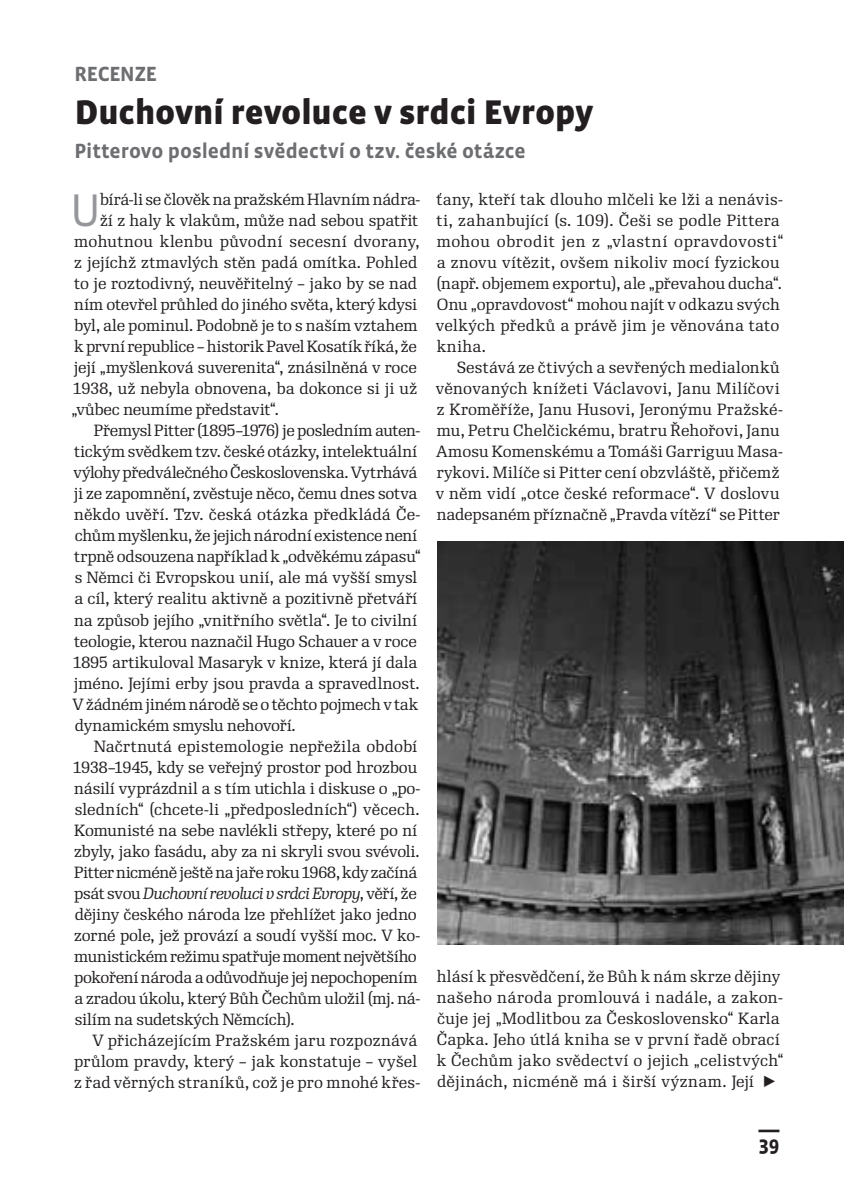
<style>
.page{position:relative;width:844px;height:1191px;background:#fff}
.page>*{position:absolute;margin:0;border:0;box-sizing:border-box;transform-origin:0 0}
.t1{font:46.9px "Vista Sans OT";color:#95979a}
.t2{font:900 35px "Vista Sans OT";color:#231f20}
.t3{font:700 21px "Vista Sans OT";color:#6d6e71}
.t4{font:700 21px "Vista Sans OT";color:#231f20}
.t5{font:15.75px/21px "Re Public Book CE";color:#231f20}
.t6{font:15.75px "Re Public Book CE";letter-spacing:-.025em;color:#231f20}
.t7{font:15.75px "Re Public Book CE";letter-spacing:-.02em;color:#231f20}
.t8{font:italic 15.75px "Re Public Book CE";letter-spacing:-.025em;color:#231f20}
.t9{font:15.75px "Re Public Book CE";letter-spacing:-.03em;color:#231f20}
.t10{font:15.75px "Re Public Book CE";letter-spacing:.02em;color:#231f20}
.s1{font-style:normal}
.s2{font-family:"Re Public Book Expert"}
</style>
<div class="page">
<img style="left:437px;top:541px;width:406px;height:403px">
<hr style="left:758px;top:1129px;width:21px;height:3px;background:#231f20">
<h3 class="t3" style="left:75px;top:62px;width:84px">RECENZE</h3>
<h2 class="t2" style="left:75px;top:93px;width:520px">Duchovní revoluce v srdci Evropy</h2>
<h3 class="t3" style="left:75px;top:139px;width:452px">Pitterovo poslední svědectví o tzv. české otázce</h3>
<h1 class="t1" style="left:72px;top:185px;width:31px">U</h1>
<p class="t5" style="left:100px;top:189px;width:322px">bírá-li se člověk na pražském Hlavním nádra-</p>
<p class="t5" style="left:435px;top:189px;width:349px">ťany, kteří tak dlouho mlčeli ke lži a nenávis&shy;ti, zahanbující (s. 109). Češi se podle Pittera mohou obrodit jen z „vlastní opravdovosti“ a znovu vítězit, ovšem nikoliv mocí fyzickou (např. objemem exportu), ale „převahou ducha“.<br>Onu „opravdovost“ mohou najít v odkazu svých velkých předků a právě jim je věnována tato kniha.</p>
<p class="t5" style="left:435px;top:357px;width:348px;text-indent:21px">Sestává ze čtivých a sevřených medialonků věnovaných knížeti Václavovi, Janu Milíčovi z Kroměříže, Janu Husovi, Jeronýmu Pražské&shy;mu, Petru Chelčickému, bratru Řehořovi, Janu Amosu Komenskému a Tomáši Garriguu Masa&shy;rykovi. Milíče si Pitter cení obzvláště, přičemž v něm vidí „otce české reformace“. V doslovu nadepsaném příznačně „Pravda vítězí“ se Pitter</p>
<p class="t5" style="left:100px;top:210px;width:319px">ží z haly k vlakům, může nad sebou spatřit</p>
<p class="t10" style="left:74px;top:232px;width:347px">mohutnou klenbu původní secesní dvorany,</p>
<p class="t5" style="left:74px;top:252px;width:344px">z jejíchž ztmavlých stěn padá omítka. Pohled</p>
<p class="t5" style="left:74px;top:273px;width:344px">to je roztodivný, neuvěřitelný – jako by se nad</p>
<p class="t5" style="left:74px;top:294px;width:344px">ním otevřel průhled do jiného světa, který kdysi</p>
<p class="t5" style="left:74px;top:315px;width:345px">byl, ale pominul. Podobně je to s naším vztahem</p>
<p class="t5" style="left:74px;top:336px;width:344px">k první republice – historik Pavel Kosatík říká, že</p>
<p class="t5" style="left:74px;top:357px;width:344px">její „myšlenková suverenita“, znásilněná v roce</p>
<p class="t5" style="left:73px;top:378px;width:345px">1938, už nebyla obnovena, ba dokonce si ji už</p>
<p class="t5" style="left:71px;top:399px;width:209px">„vůbec neumíme představit“.</p>
<p class="t6" style="left:94px;top:421px;width:328px">Přemysl Pitter (1895–1976) je posledním auten-</p>
<p class="t5" style="left:74px;top:441px;width:344px">tickým svědkem tzv. české otázky, intelektuální</p>
<p class="t6" style="left:73px;top:463px;width:345px">výlohy předválečného Československa. Vytrhává</p>
<p class="t5" style="left:74px;top:483px;width:345px">ji ze zapomnění, zvěstuje něco, čemu dnes sotva</p>
<p class="t5" style="left:74px;top:504px;width:347px">někdo uvěří. Tzv. česká otázka předkládá Če-</p>
<p class="t7" style="left:75px;top:526px;width:344px">chům myšlenku, že jejich národní existence není</p>
<p class="t5" style="left:74px;top:546px;width:348px">trpně odsouzena například k „odvěkému zápasu“</p>
<p class="t5" style="left:75px;top:567px;width:344px">s Němci či Evropskou unií, ale má vyšší smysl</p>
<p class="t5" style="left:74px;top:588px;width:344px">a cíl, který realitu aktivně a pozitivně přetváří</p>
<p class="t5" style="left:74px;top:609px;width:344px">na způsob jejího „vnitřního světla“. Je to civilní</p>
<p class="t5" style="left:74px;top:630px;width:344px">teologie, kterou naznačil Hugo Schauer a v roce</p>
<p class="t5" style="left:73px;top:651px;width:345px">1895 artikuloval Masaryk v knize, která jí dala</p>
<p class="t5" style="left:74px;top:672px;width:347px">jméno. Jejími erby jsou pravda a spravedlnost.</p>
<p class="t7" style="left:72px;top:694px;width:347px">V žádném jiném národě se o těchto pojmech v tak</p>
<p class="t5" style="left:75px;top:714px;width:222px">dynamickém smyslu nehovoří.</p>
<p class="t5" style="left:94px;top:735px;width:324px">Načrtnutá epistemologie nepřežila období</p>
<p class="t5" style="left:73px;top:756px;width:345px">1938–1945, kdy se veřejný prostor pod hrozbou</p>
<p class="t5" style="left:74px;top:777px;width:347px">násilí vyprázdnil a s tím utichla i diskuse o „po-</p>
<p class="t5" style="left:75px;top:798px;width:346px">sledních“ (chcete-li „předposledních“) věcech.</p>
<p class="t5" style="left:74px;top:819px;width:344px">Komunisté na sebe navlékli střepy, které po ní</p>
<p class="t5" style="left:74px;top:840px;width:347px">zbyly, jako fasádu, aby za ni skryli svou svévoli.</p>
<p class="t6" style="left:74px;top:862px;width:344px">Pitter nicméně ještě na jaře roku 1968, kdy začíná</p>
<p class="t8" style="left:74px;top:884px;width:344px"><span class="s1">psát svou</span> Duchovní revoluci v srdci Evropy<span class="s1">, věří, že</span></p>
<p class="t5" style="left:75px;top:903px;width:343px">dějiny českého národa lze přehlížet jako jedno</p>
<p class="t5" style="left:74px;top:924px;width:347px">zorné pole, jež provází a soudí vyšší moc. V ko-</p>
<p class="t9" style="left:74px;top:946px;width:344px">munistickém režimu spatřuje moment největšího</p>
<p class="t7" style="left:74px;top:967px;width:345px">pokoření národa a odůvodňuje jej nepochopením</p>
<p class="t5" style="left:74px;top:987px;width:347px">a zradou úkolu, který Bůh Čechům uložil (mj. ná-</p>
<p class="t5" style="left:75px;top:1008px;width:221px">silím na sudetských Němcích).</p>
<p class="t5" style="left:92px;top:1029px;width:326px">V přicházejícím Pražském jaru rozpoznává</p>
<p class="t5" style="left:74px;top:1050px;width:344px">průlom pravdy, který – jak konstatuje – vyšel</p>
<p class="t5" style="left:74px;top:1071px;width:347px">z řad věrných straníků, což je pro mnohé křes-</p>
<p class="t5" style="left:436px;top:966px;width:348px">hlásí k přesvědčení, že Bůh k nám skrze dějiny našeho národa promlouvá i nadále, a zakon&shy;čuje jej „Modlitbou za Československo“ Karla Čapka. Jeho útlá kniha se v první řadě obrací k Čechům jako svědectví o jejich „celistvých“ dějinách, nicméně má i širší význam. Její <span class="s2">¥</span></p>
<h3 class="t4" style="left:758px;top:1132px;width:22px">39</h3>
</div>
